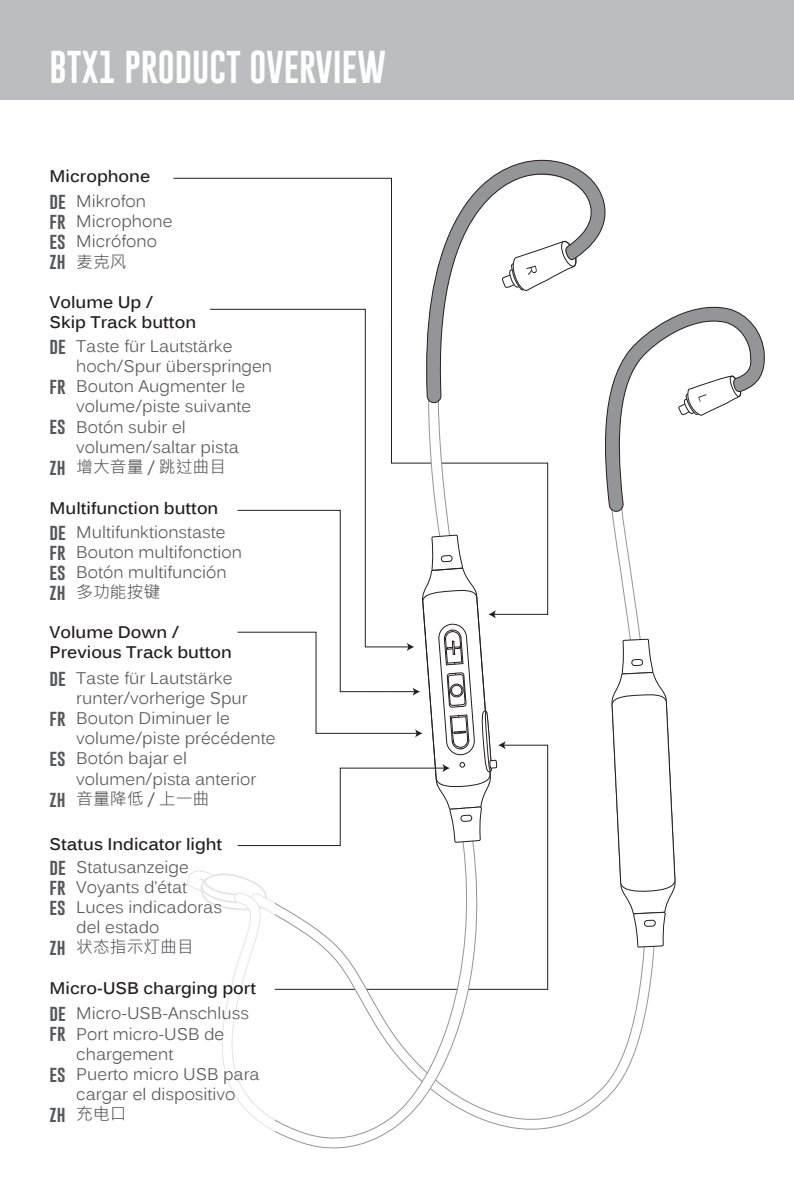
<style>
.page{position:relative;width:794px;height:1191px;background:#fff}
.page>*{position:absolute;margin:0;border:0;box-sizing:border-box;transform-origin:0 0}
.t1{font:33.6px "Gobold";color:#fff}
.t2{font:16.8px/20.3px "Kalinga";color:#57585a}
.t3{font:700 16.8px/20.3px "Kalinga";color:#231f20}
.t4{font:16.8px/20.3px "Gobold";color:#57585a;text-align:justify}
.t5{font:16.8px "Microsoft Jheng Hei";color:#57585a}
</style>
<div class="page">
<div style="left:0;top:0;width:353px;height:99px;background:#bcbdc0"></div>
<div style="left:353px;top:0;width:441px;height:99px;background:#bcbdc0"></div>
<svg style="left:430px;top:159px;width:176px;height:143px"></svg>
<svg style="left:250px;top:302px;width:397px;height:828px"></svg>
<svg style="left:274px;top:846px;width:217px;height:303px"></svg>
<svg style="left:611px;top:607px;width:65px;height:403px"></svg>
<div style="left:632px;top:659px;width:10px;height:6px;background:#fff;border-radius:3px"></div>
<div style="left:631px;top:659px;width:12px;height:7px;border:1px solid #231f20;border-radius:3px"></div>
<div style="left:644px;top:920px;width:11px;height:6px;background:#fff;border-radius:3px"></div>
<div style="left:644px;top:919px;width:12px;height:8px;border:1px solid #231f20;border-radius:3px"></div>
<svg style="left:502px;top:239px;width:74px;height:53px"></svg>
<svg style="left:600px;top:300px;width:165px;height:212px"></svg>
<div style="left:15px;top:748px;width:259px;height:430px;background:#fff"></div>
<svg style="left:237px;top:509px;width:268px;height:337px"></svg>
<h1 class="t1" style="left:50px;top:45px;width:338px">BTX1 PRODUCT OVERVIEW</h1>
<p class="t3" style="left:50px;top:168px;width:102px">Microphone</p>
<p class="t2" style="left:76px;top:193px;width:98px">Mikrofon<br>Microphone<br>Micrófono</p>
<p class="t5" style="left:76px;top:251px;width:52px">麦克风</p>
<p class="t4" style="left:50px;top:191px;width:18px">de fr es zh</p>
<p class="t3" style="left:50px;top:293px;width:148px">Volume Up /<br>Skip Track button</p>
<p class="t2" style="left:76px;top:337px;width:197px">Taste für Lautstärke hoch/Spur überspringen<br>Bouton Augmenter le volume/piste suivante<br>Botón subir el volumen/saltar pista</p>
<p class="t5" style="left:76px;top:456px;width:151px">增大音量 / 跳过曲目</p>
<p class="t4" style="left:50px;top:336px;width:18px">de</p>
<p class="t4" style="left:50px;top:376px;width:18px">fr</p>
<p class="t4" style="left:50px;top:416px;width:18px">es</p>
<p class="t4" style="left:50px;top:457px;width:18px">zh</p>
<p class="t3" style="left:50px;top:499px;width:170px">Multifunction button</p>
<p class="t2" style="left:76px;top:523px;width:167px">Multifunktionstaste<br>Bouton multifonction<br>Botón multifunción</p>
<p class="t5" style="left:76px;top:582px;width:85px">多功能按键</p>
<p class="t4" style="left:50px;top:522px;width:18px">de fr es zh</p>
<p class="t3" style="left:50px;top:624px;width:184px">Volume Down /<br>Previous Track button</p>
<p class="t2" style="left:76px;top:669px;width:201px">Taste für Lautstärke runter/vorherige Spur<br>Bouton Diminuer le volume/piste précédente<br>Botón bajar el volumen/pista anterior</p>
<p class="t5" style="left:76px;top:788px;width:135px">音量降低 / 上一曲</p>
<p class="t4" style="left:50px;top:667px;width:18px">de</p>
<p class="t4" style="left:50px;top:708px;width:18px">fr</p>
<p class="t4" style="left:50px;top:748px;width:18px">es</p>
<p class="t4" style="left:50px;top:788px;width:18px">zh</p>
<p class="t3" style="left:50px;top:835px;width:174px">Status Indicator light</p>
<p class="t2" style="left:76px;top:858px;width:147px">Statusanzeige<br>Voyants d’état<br>Luces indicadoras del estado</p>
<p class="t5" style="left:76px;top:936px;width:119px">状态指示灯曲目</p>
<p class="t4" style="left:50px;top:856px;width:18px">de fr es</p>
<p class="t4" style="left:50px;top:937px;width:18px">zh</p>
<p class="t3" style="left:50px;top:979px;width:208px">Micro-USB charging port</p>
<p class="t2" style="left:76px;top:1005px;width:185px">Micro-USB-Anschluss<br>Port micro-USB de chargement<br>Puerto micro USB para cargar el dispositivo</p>
<p class="t5" style="left:76px;top:1103px;width:52px">充电口</p>
<p class="t4" style="left:50px;top:1003px;width:18px">de fr</p>
<p class="t4" style="left:50px;top:1063px;width:18px">es</p>
<p class="t4" style="left:50px;top:1104px;width:18px">zh</p>
</div>
